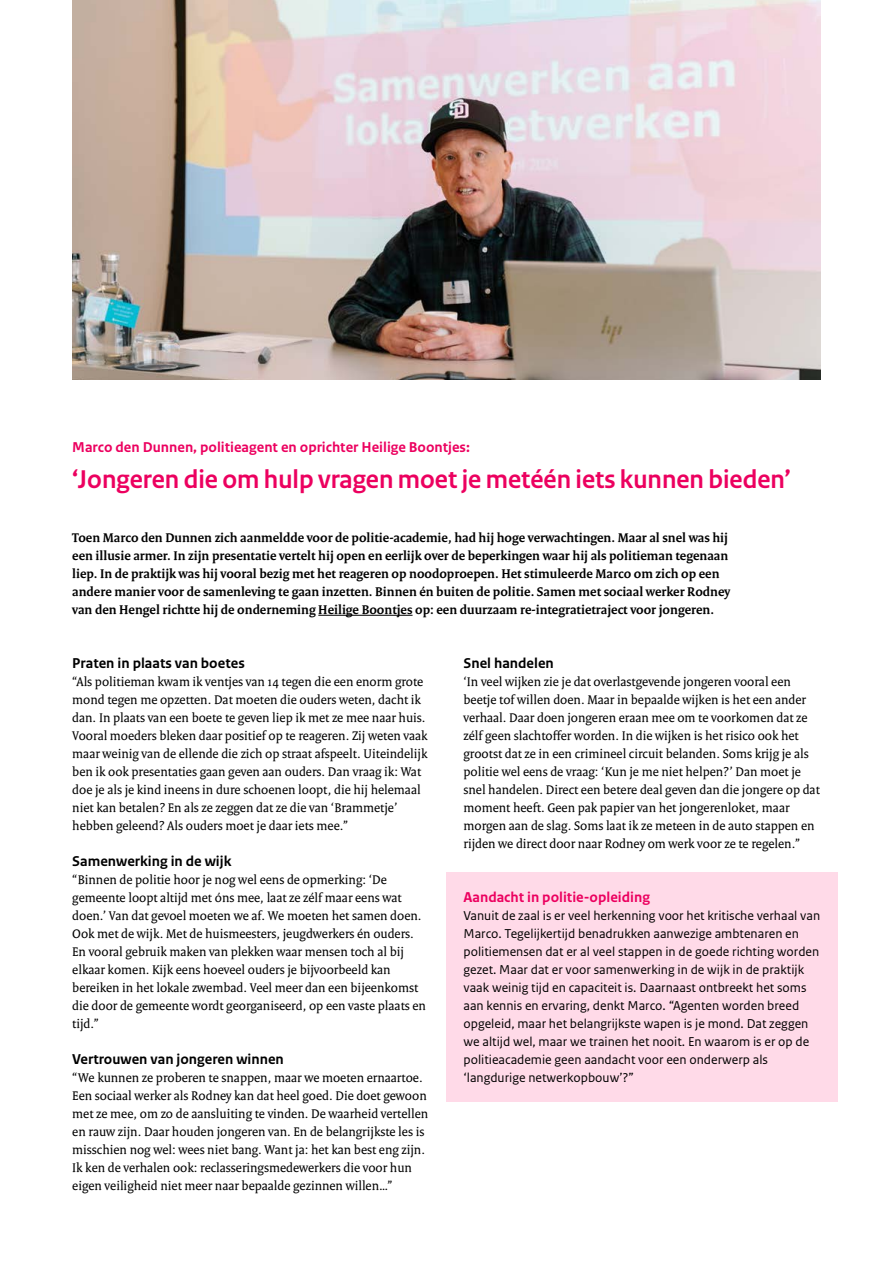
<style>
.page{position:relative;width:893px;height:1263px;background:#fff}
.page>*{position:absolute;margin:0;border:0;box-sizing:border-box;transform-origin:0 0}
.H3_04_RO_Paragraafkop_Sans{font:700 27px "Rijksoverheid Sans Heading";color:#ec005f}
.H4_05_RO_Alineakop_Sans{font:700 15px "Rijksoverheid Sans Text";color:#000}
.Naam{font:700 15px "Rijksoverheid Sans Text";color:#ec005f}
.H4_20_RO_Kader_Subkop{font:700 15px "Rijksoverheid Sans Text";color:#ec005f}
.P_10_RO_Broodtekst_Serif{font:13.5px/18px "Rijksoverheid Serif";color:#000}
.P_21_RO_Kader_Broodtekst{font:13.5px/18px "Rijksoverheid Sans Text";color:#000}
.P_09_RO_Inleiding{font:700 13.5px/18px "Rijksoverheid Serif";color:#000}
</style>
<div class="page">
<hr style="left:318px;top:615px;width:95px;height:1px;background:#000">
<div style="left:446px;top:873px;width:392px;height:49px;background:#ffdae8"></div>
<div style="left:446px;top:885px;width:392px;height:216px;background:#ffdae8"></div>
<img style="left:72px;top:0;width:749px;height:380px">
<h4 class="Naam" style="left:72px;top:438px;width:399px">Marco den Dunnen, politieagent en oprichter Heilige Boontjes:</h4>
<h3 class="H3_04_RO_Paragraafkop_Sans" style="left:72px;top:464px;width:720px">‘Jongeren die om hulp vragen moet je metéén iets kunnen bieden’</h3>
<p class="P_09_RO_Inleiding" style="left:72px;top:528px;width:659px">Toen Marco den Dunnen zich aanmeldde voor de politie-academie, had hij hoge verwachtingen. Maar al snel was hij een illusie armer. In zijn presentatie vertelt hij open en eerlijk over de beperkingen waar hij als politieman tegenaan liep. In de praktijk was hij vooral bezig met het reageren op noodoproepen. Het stimuleerde Marco om zich op een andere manier voor de samenleving te gaan inzetten. Binnen én buiten de politie. Samen met sociaal werker Rodney van den Hengel richtte hij de onderneming Heilige Boontjes op: een duurzaam re-integratietraject voor jongeren.</p>
<h4 class="H4_05_RO_Alineakop_Sans" style="left:72px;top:654px;width:174px">Praten in plaats van boetes</h4>
<p class="P_10_RO_Broodtekst_Serif" style="left:72px;top:672px;width:357px">“Als politieman kwam ik ventjes van 14 tegen die een enorm grote mond tegen me opzetten. Dat moeten die ouders weten, dacht ik dan. In plaats van een boete te geven liep ik met ze mee naar huis.<br>Vooral moeders bleken daar positief op te reageren. Zij weten vaak maar weinig van de ellende die zich op straat afspeelt. Uiteindelijk ben ik ook presentaties gaan geven aan ouders. Dan vraag ik: Wat doe je als je kind ineens in dure schoenen loopt, die hij helemaal niet kan betalen? En als ze zeggen dat ze die van ‘Brammetje’ hebben geleend? Als ouders moet je daar iets mee.”</p>
<h4 class="H4_05_RO_Alineakop_Sans" style="left:72px;top:852px;width:161px">Samenwerking in de wijk</h4>
<p class="P_10_RO_Broodtekst_Serif" style="left:72px;top:870px;width:355px">“Binnen de politie hoor je nog wel eens de opmerking: ‘De gemeente loopt altijd met óns mee, laat ze zélf maar eens wat doen.’ Van dat gevoel moeten we af. We moeten het samen doen.<br>Ook met de wijk. Met de huismeesters, jeugdwerkers én ouders.<br>En vooral gebruik maken van plekken waar mensen toch al bij elkaar komen. Kijk eens hoeveel ouders je bijvoorbeeld kan bereiken in het lokale zwembad. Veel meer dan een bijeenkomst die door de gemeente wordt georganiseerd, op een vaste plaats en tijd.”</p>
<h4 class="H4_05_RO_Alineakop_Sans" style="left:72px;top:1050px;width:213px">Vertrouwen van jongeren winnen</h4>
<p class="P_10_RO_Broodtekst_Serif" style="left:72px;top:1068px;width:357px">“We kunnen ze proberen te snappen, maar we moeten ernaartoe.<br>Een sociaal werker als Rodney kan dat heel goed. Die doet gewoon met ze mee, om zo de aansluiting te vinden. De waarheid vertellen en rauw zijn. Daar houden jongeren van. En de belangrijkste les is misschien nog wel: wees niet bang. Want ja: het kan best eng zijn.<br>Ik ken de verhalen ook: reclasseringsmedewerkers die voor hun eigen veiligheid niet meer naar bepaalde gezinnen willen…”</p>
<h4 class="H4_05_RO_Alineakop_Sans" style="left:463px;top:654px;width:92px">Snel handelen</h4>
<p class="P_10_RO_Broodtekst_Serif" style="left:463px;top:672px;width:358px">‘In veel wijken zie je dat overlastgevende jongeren vooral een beetje tof willen doen. Maar in bepaalde wijken is het een ander verhaal. Daar doen jongeren eraan mee om te voorkomen dat ze zélf geen slachtoffer worden. In die wijken is het risico ook het grootst dat ze in een crimineel circuit belanden. Soms krijg je als politie wel eens de vraag: ‘Kun je me niet helpen?’ Dan moet je snel handelen. Direct een betere deal geven dan die jongere op dat moment heeft. Geen pak papier van het jongerenloket, maar morgen aan de slag. Soms laat ik ze meteen in de auto stappen en rijden we direct door naar Rodney om werk voor ze te regelen.”</p>
<h4 class="H4_20_RO_Kader_Subkop" style="left:463px;top:888px;width:188px">Aandacht in politie-opleiding</h4>
<p class="P_21_RO_Kader_Broodtekst" style="left:463px;top:907px;width:358px">Vanuit de zaal is er veel herkenning voor het kritische verhaal van Marco. Tegelijkertijd benadrukken aanwezige ambtenaren en politiemensen dat er al veel stappen in de goede richting worden gezet. Maar dat er voor samenwerking in de wijk in de praktijk vaak weinig tijd en capaciteit is. Daarnaast ontbreekt het soms aan kennis en ervaring, denkt Marco. “Agenten worden breed opgeleid, maar het belangrijkste wapen is je mond. Dat zeggen we altijd wel, maar we trainen het nooit. En waarom is er op de politieacademie geen aandacht voor een onderwerp als ‘langdurige netwerkopbouw’?”</p>
</div>
